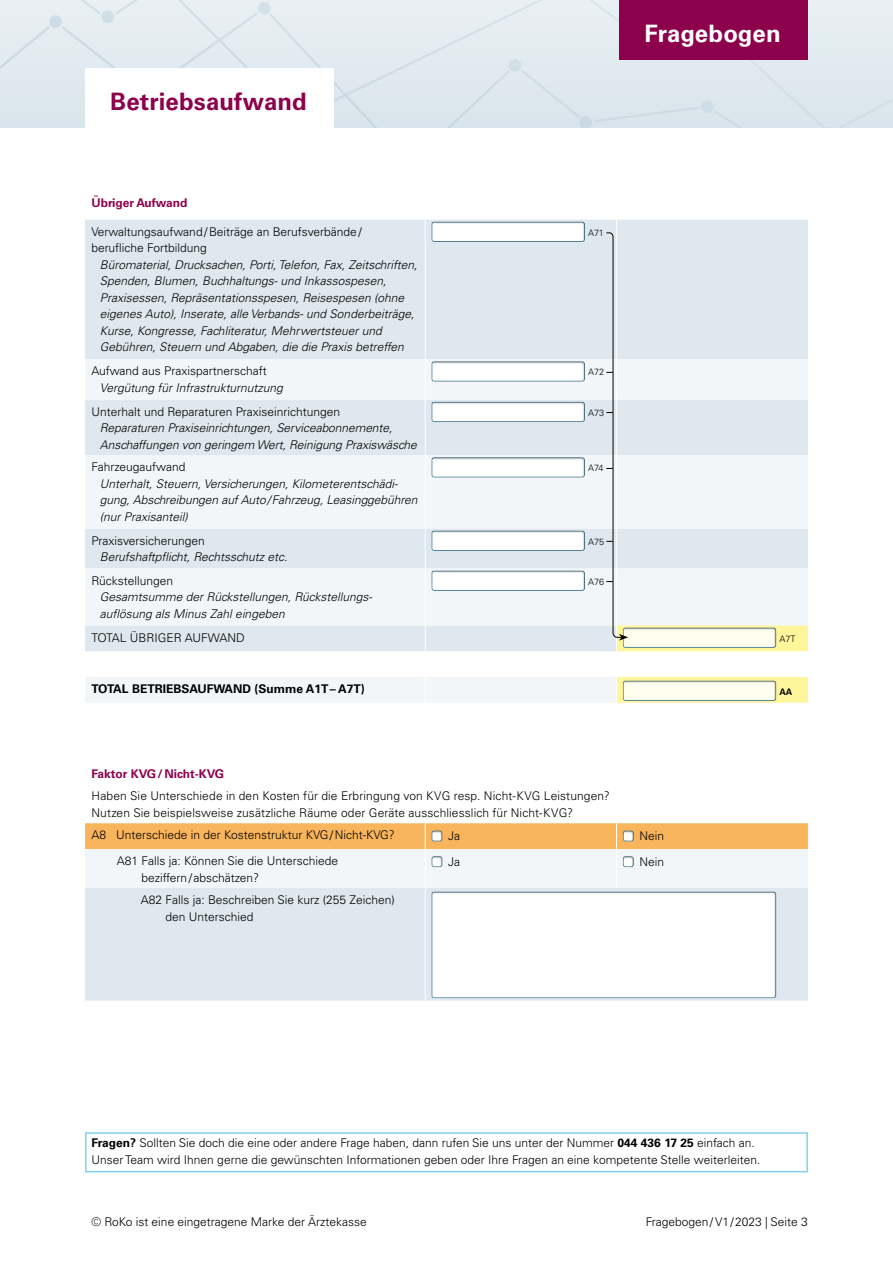
<style>
.page{position:relative;width:893px;height:1263px;background:#fff}
.page>*{position:absolute;margin:0;border:0;box-sizing:border-box;transform-origin:0 0}
.Haupttitel{font:700 24px "Univers LT Pro 65";letter-spacing:.005em;color:#8d004c}
.t1{font:700 24px "Univers LT Pro 65";color:#fff}
.Lauftext_8_Pt{font:300 12px/16.5px "Univers LT Pro 45";color:#000}
.Lauftext_8_Pt_Kursiv{font:italic 300 12px/16.5px "Univers LT Pro 45";color:#000}
.Lauftext_Bold{font:700 12px "Univers LT Pro 65";color:#000}
.Untertitel{font:700 12px "Univers LT Pro 65";color:#8d004c}
.Lauftext_8_Pt-2{font:300 9px "Univers LT Pro 45";color:#000}
.Lauftext_8_Pt-3{font:700 9px "Univers LT Pro 65";color:#000}
.s1{font-family:"Univers LT Pro 65";font-weight:700}
</style>
<div class="page">
<div style="left:0;top:0;width:893px;height:5px;background:#e9f0f4"></div>
<div style="left:0;top:5px;width:893px;height:123px;background:#e1eaf0"></div>
<svg style="left:48px;top:14px;width:15px;height:15px"></svg>
<div style="left:47px;top:13px;width:17px;height:17px;border:2px solid #fff;border-radius:50%"></div>
<div style="left:257px;top:1px;width:15px;height:15px;background:#d9e5ec;border-radius:50%"></div>
<div style="left:256px;top:0;width:17px;height:17px;border:2px solid #fff;border-radius:50%"></div>
<div style="left:508px;top:58px;width:15px;height:15px;background:#d1dfe7;border-radius:50%"></div>
<div style="left:507px;top:57px;width:17px;height:17px;border:2px solid #fff;border-radius:50%"></div>
<svg style="left:577px;top:114px;width:17px;height:14px"></svg>
<div style="left:700px;top:99px;width:15px;height:15px;background:#cedde6;border-radius:50%"></div>
<div style="left:699px;top:98px;width:17px;height:17px;border:2px solid #fff;border-radius:50%"></div>
<div style="left:619px;top:0;width:189px;height:60px;background:#8d004c"></div>
<div style="left:85px;top:1132px;width:723px;height:40px;border:2px solid #83d0f5"></div>
<div style="left:85px;top:220px;width:723px;height:780px;background:#dee8ee"></div>
<svg style="left:85px;top:359px;width:723px;height:529px"></svg>
<hr style="left:425px;top:220px;width:1px;height:139px;background:#fff">
<hr style="left:616px;top:220px;width:1px;height:139px;background:#fff">
<hr style="left:425px;top:359px;width:1px;height:41px;background:#fff">
<hr style="left:425px;top:400px;width:1px;height:55px;background:#fff">
<hr style="left:425px;top:455px;width:1px;height:74px;background:#fff">
<hr style="left:425px;top:529px;width:1px;height:39px;background:#fff">
<hr style="left:425px;top:568px;width:1px;height:57px;background:#fff">
<svg style="left:425px;top:625px;width:1px;height:78px"></svg>
<hr style="left:425px;top:703px;width:1px;height:58px;background:#fff">
<hr style="left:616px;top:703px;width:1px;height:58px;background:#fff">
<div style="left:85px;top:823px;width:723px;height:26px;background:#f9b55c"></div>
<hr style="left:425px;top:849px;width:1px;height:39px;background:#fff">
<hr style="left:616px;top:849px;width:1px;height:39px;background:#fff">
<hr style="left:425px;top:888px;width:1px;height:112px;background:#fff">
<div style="left:419px;top:210px;width:179px;height:32px;background:#000;opacity:.2"></div>
<div style="left:419px;top:350px;width:179px;height:32px;background:#000;opacity:.2"></div>
<div style="left:419px;top:390px;width:179px;height:32px;background:#000;opacity:.2"></div>
<div style="left:419px;top:446px;width:179px;height:31px;background:#000;opacity:.2"></div>
<div style="left:419px;top:519px;width:179px;height:32px;background:#000;opacity:.2"></div>
<div style="left:419px;top:559px;width:179px;height:32px;background:#000;opacity:.2"></div>
<div style="left:418px;top:819px;width:37px;height:23px;background:#000;opacity:.2"></div>
<div style="left:609px;top:819px;width:37px;height:23px;background:#000;opacity:.2"></div>
<div style="left:418px;top:845px;width:37px;height:22px;background:#000;opacity:.2"></div>
<div style="left:609px;top:845px;width:37px;height:22px;background:#000;opacity:.2"></div>
<div style="left:419px;top:880px;width:371px;height:119px;background:#000;opacity:.2"></div>
<div style="left:85px;top:68px;width:248px;height:60px;background:#fff"></div>
<svg style="left:606px;top:232px;width:202px;height:471px"></svg>
<p class="Haupttitel" style="left:110px;top:85px;width:198px">Betriebsaufwand</p>
<p class="Untertitel" style="left:91px;top:195px;width:98px">Übriger Aufwand</p>
<p class="Lauftext_8_Pt" style="left:91px;top:223px;width:272px">Verwaltungsaufwand/Beiträge an Berufsverbände/ berufliche Fortbildung</p>
<p class="Lauftext_8_Pt_Kursiv" style="left:100px;top:256px;width:319px">Büromaterial, Drucksachen, Porti, Telefon, Fax, Zeitschriften, Spenden, Blumen, Buchhaltungs- und Inkassospesen, Praxisessen, Repräsentationsspesen, Reisespesen (ohne eigenes Auto), Inserate, alle Verbands- und Sonderbeiträge, Kurse, Kongresse, Fachliteratur, Mehrwertsteuer und Gebühren, Steuern und Abgaben, die die Praxis betreffen</p>
<p class="Lauftext_8_Pt" style="left:91px;top:363px;width:177px">Aufwand aus Praxispartnerschaft</p>
<p class="Lauftext_8_Pt_Kursiv" style="left:100px;top:379px;width:184px">Vergütung für Infrastrukturnutzung</p>
<p class="Lauftext_8_Pt" style="left:91px;top:403px;width:250px">Unterhalt und Reparaturen Praxiseinrichtungen</p>
<p class="Lauftext_8_Pt_Kursiv" style="left:100px;top:420px;width:318px">Reparaturen Praxiseinrichtungen, Serviceabonnemente,<br>Anschaffungen von geringem Wert, Reinigung Praxiswäsche</p>
<p class="Lauftext_8_Pt" style="left:91px;top:459px;width:95px">Fahrzeugaufwand</p>
<p class="Lauftext_8_Pt_Kursiv" style="left:100px;top:475px;width:319px">Unterhalt, Steuern, Versicherungen, Kilometerentschädi&shy;gung, Abschreibungen auf Auto/Fahrzeug, Leasinggebühren (nur Praxisanteil)</p>
<p class="Lauftext_8_Pt" style="left:91px;top:532px;width:115px">Praxisversicherungen</p>
<p class="Lauftext_8_Pt_Kursiv" style="left:100px;top:549px;width:189px">Berufshaftpflicht, Rechtsschutz etc.</p>
<p class="Lauftext_8_Pt" style="left:91px;top:572px;width:83px">Rückstellungen</p>
<p class="Lauftext_8_Pt_Kursiv" style="left:100px;top:589px;width:274px">Gesamtsumme der Rückstellungen, Rückstellungs&shy;auflösung als Minus Zahl eingeben</p>
<h1 class="t1" style="left:645px;top:17px;width:138px">Fragebogen</h1>
<p class="Lauftext_8_Pt-2" style="left:588px;top:227px;width:17px">A71</p>
<p class="Lauftext_8_Pt-2" style="left:588px;top:366px;width:18px">A72</p>
<p class="Lauftext_8_Pt-2" style="left:588px;top:407px;width:18px">A73</p>
<p class="Lauftext_8_Pt-2" style="left:588px;top:462px;width:17px">A74</p>
<p class="Lauftext_8_Pt-2" style="left:588px;top:536px;width:18px">A75</p>
<p class="Lauftext_8_Pt-2" style="left:588px;top:576px;width:18px">A76</p>
<p class="Lauftext_8_Pt" style="left:91px;top:629px;width:155px">TOTAL ÜBRIGER AUFWAND</p>
<p class="Lauftext_8_Pt-2" style="left:779px;top:632px;width:18px">A7T</p>
<p class="Lauftext_Bold" style="left:91px;top:680px;width:275px">TOTAL BETRIEBSAUFWAND (Summe A1T– A7T)</p>
<p class="Lauftext_8_Pt-3" style="left:779px;top:685px;width:14px">AA</p>
<p class="Untertitel" style="left:91px;top:765px;width:134px">Faktor KVG/Nicht-KVG</p>
<p class="Lauftext_8_Pt" style="left:91px;top:787px;width:520px">Haben Sie Unterschiede in den Kosten für die Erbringung von KVG resp. Nicht-KVG Leistungen?<br>Nutzen Sie beispielsweise zusätzliche Räume oder Geräte ausschliesslich für Nicht-KVG?</p>
<p class="Lauftext_8_Pt" style="left:91px;top:826px;width:305px">A8 Unterschiede in der Kostenstruktur KVG/Nicht-KVG?</p>
<p class="Lauftext_8_Pt" style="left:448px;top:827px;width:13px">Ja</p>
<p class="Lauftext_8_Pt" style="left:640px;top:827px;width:26px">Nein</p>
<p class="Lauftext_8_Pt" style="left:142px;top:852px;width:198px;text-indent:-25px">A81 Falls ja: Können Sie die Unterschiede beziffern/abschätzen?</p>
<p class="Lauftext_8_Pt" style="left:448px;top:853px;width:13px">Ja</p>
<p class="Lauftext_8_Pt" style="left:640px;top:853px;width:26px">Nein</p>
<p class="Lauftext_8_Pt" style="left:166px;top:891px;width:231px;text-indent:-25px">A82 Falls ja: Beschreiben Sie kurz (255 Zeichen) den Unterschied</p>
<p class="Lauftext_8_Pt" style="left:91px;top:1134px;width:670px"><span class="s1">Fragen?</span> Sollten Sie doch die eine oder andere Frage haben, dann rufen Sie uns unter der Nummer <span class="s1">044 436 17 25</span> einfach an.<br>Unser Team wird Ihnen gerne die gewünschten Informationen geben oder Ihre Fragen an eine kompetente Stelle weiterleiten.</p>
<p class="Lauftext_8_Pt" style="left:91px;top:1213px;width:277px">© RoKo ist eine eingetragene Marke der Ärztekasse</p>
<p class="Lauftext_8_Pt" style="left:646px;top:1213px;width:164px">Fragebogen/ V1/2023 | Seite 3</p>
</div>
